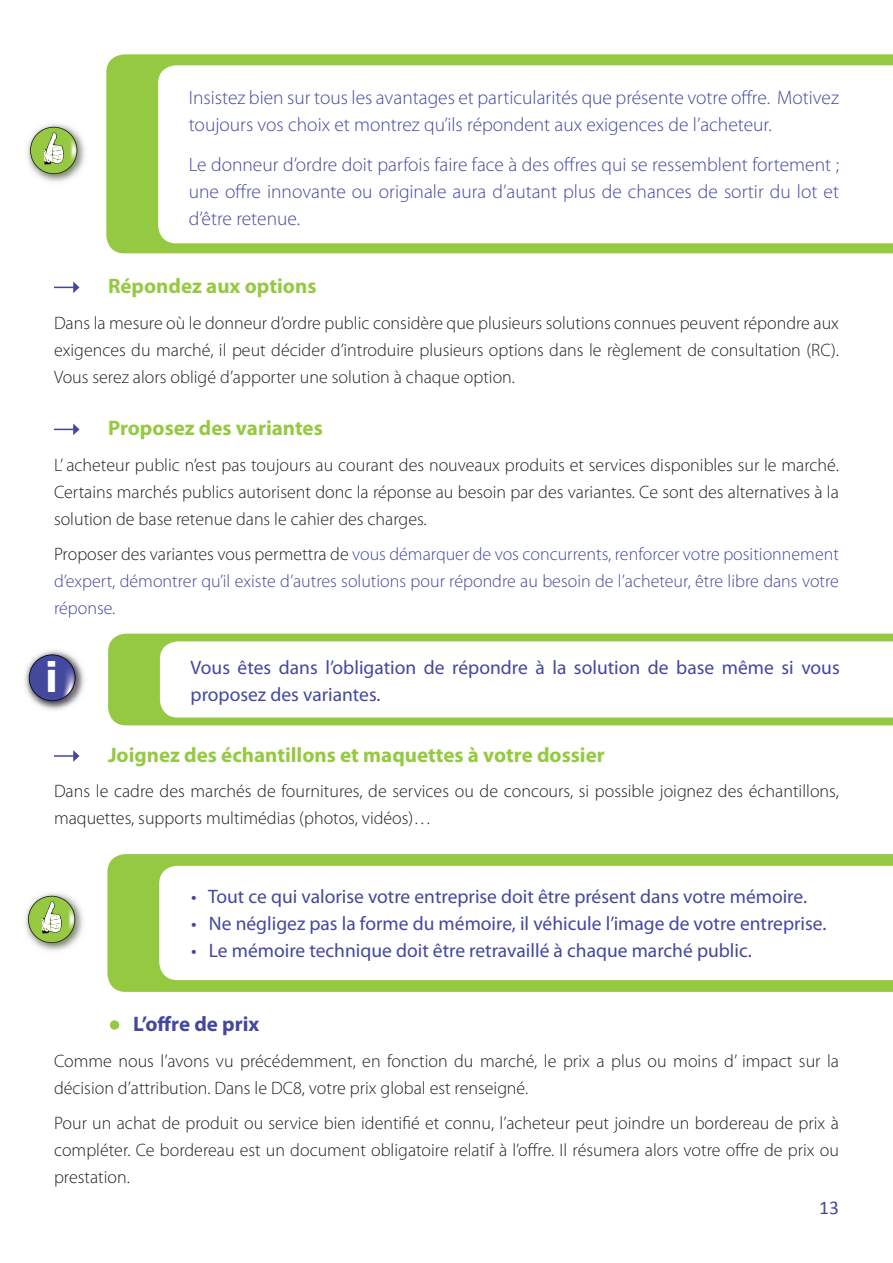
<style>
.page{position:relative;width:893px;height:1263px;background:#fff}
.page>*{position:absolute;margin:0;border:0;box-sizing:border-box;transform-origin:0 0}
.t1{font:700 40.5px "Tahoma";color:#fff}
.t2{font:700 21px "Myriad Pro";color:#96c942}
.t3{font:700 21px "Myriad Pro";color:#43489e}
.t4{font:300 19.5px/27px "Myriad Pro";color:#43489e}
.t5{font:19.5px/27px "Myriad Pro";color:#43489e}
.t6{font:19.5px "Calibri";color:#43489e}
.t7{font:300 18px/27px "Myriad Pro";color:#231f20;text-align:justify}
.t8{font:300 18px/27px "Myriad Pro";color:#43489e;text-align:justify}
.s1{color:#231f20}
.s2{font-weight:300;font-size:52.5px;color:#96c942}
</style>
<div class="page">
<svg style="left:54px;top:281px;width:26px;height:12px"></svg>
<svg style="left:54px;top:423px;width:26px;height:12px"></svg>
<hr style="left:54px;top:755px;width:20px;height:2px;background:#43489e">
<svg style="left:73px;top:750px;width:7px;height:12px"></svg>
<div style="left:106px;top:54px;width:787px;height:199px;background:#96c942"></div>
<svg style="left:158px;top:65px;width:735px;height:178px"></svg>
<svg style="left:107px;top:854px;width:786px;height:138px;background:#98ca46"></svg>
<svg style="left:159px;top:866px;width:734px;height:114px"></svg>
<img style="left:25px;top:892px;width:58px;height:59px">
<svg style="left:28px;top:896px;width:47px;height:47px;background:#a8c479"></svg>
<img style="left:27px;top:123px;width:58px;height:59px">
<svg style="left:30px;top:127px;width:47px;height:47px;background:#a8c579"></svg>
<div style="left:108px;top:634px;width:785px;height:91px;background:#96c942"></div>
<svg style="left:160px;top:641px;width:733px;height:76px"></svg>
<img style="left:24px;top:650px;width:61px;height:60px">
<svg style="left:29px;top:654px;width:47px;height:47px;background:#60629e"></svg>
<p class="t4" style="left:189px;top:84px;width:652px">Insistez bien sur tous les avantages et particularités que présente votre offre. Motivez toujours vos choix et montrez qu’ils répondent aux exigences de l’acheteur.</p>
<p class="t4" style="left:189px;top:151px;width:652px;text-align:justify">Le donneur d’ordre doit parfois faire face à des offres qui se ressemblent fortement ; une offre innovante ou originale aura d’autant plus de chances de sortir du lot et d’être retenue.</p>
<p class="t2" style="left:80px;top:272px;width:238px">Répondez aux options</p>
<p class="t7" style="left:54px;top:309px;width:786px">Dans la mesure où le donneur d’ordre public considère que plusieurs solutions connues peuvent répondre aux exigences du marché, il peut décider d’introduire plusieurs options dans le règlement de consultation (RC).<br>Vous serez alors obligé d’apporter une solution à chaque option.</p>
<p class="t2" style="left:108px;top:414px;width:216px">Proposez des variantes</p>
<p class="t7" style="left:54px;top:451px;width:786px">L’ acheteur public n’est pas toujours au courant des nouveaux produits et services disponibles sur le marché.<br>Certains marchés publics autorisent donc la réponse au besoin par des variantes. Ce sont des alternatives à la solution de base retenue dans le cahier des charges.</p>
<p class="t8" style="left:54px;top:541px;width:786px"><span class="s1">Proposer des variantes vous permettra de</span> vous démarquer de vos concurrents, renforcer votre positionnement d’expert, démontrer qu’il existe d’autres solutions pour répondre au besoin de l’acheteur, être libre dans votre réponse.</p>
<h1 class="t1" style="left:45px;top:649px;width:14px">i</h1>
<p class="t5" style="left:191px;top:653px;width:651px">Vous êtes dans l’obligation de répondre à la solution de base même si vous proposez des variantes.</p>
<p class="t2" style="left:80px;top:741px;width:527px">Joignez des échantillons et maquettes à votre dossier</p>
<p class="t7" style="left:54px;top:778px;width:786px">Dans le cadre des marchés de fournitures, de services ou de concours, si possible joignez des échantillons, maquettes, supports multimédias (photos, vidéos)…</p>
<p class="t5" style="left:191px;top:882px;width:617px">• Tout ce qui valorise votre entreprise doit être présent dans votre mémoire.</p>
<p class="t5" style="left:191px;top:909px;width:637px">• Ne négligez pas la forme du mémoire, il véhicule l’image de votre entreprise.</p>
<p class="t5" style="left:191px;top:936px;width:562px">• Le mémoire technique doit être retravaillé à chaque marché public.</p>
<p class="t3" style="left:108px;top:1010px;width:153px"><span class="s2">•</span> L’offre de prix</p>
<p class="t7" style="left:54px;top:1047px;width:786px">Comme nous l’avons vu précédemment, en fonction du marché, le prix a plus ou moins d’ impact sur la décision d’attribution. Dans le DC8, votre prix global est renseigné.</p>
<p class="t7" style="left:54px;top:1109px;width:786px">Pour un achat de produit ou service bien identifié et connu, l’acheteur peut joindre un bordereau de prix à compléter. Ce bordereau est un document obligatoire relatif à l’offre. Il résumera alors votre offre de prix ou prestation.</p>
<p class="t6" style="left:819px;top:1195px;width:10px">13</p>
</div>
